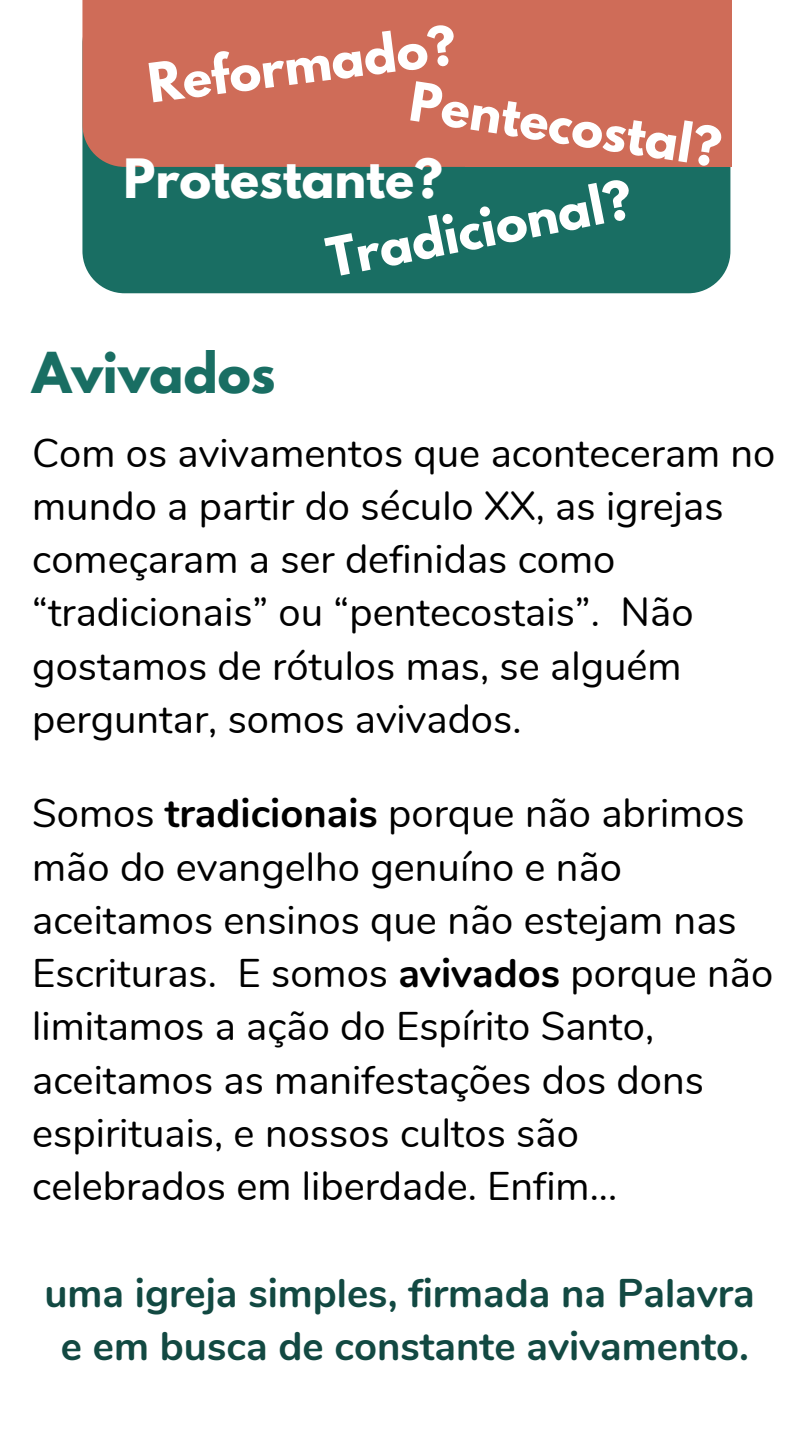
<style>
.page{position:relative;width:810px;height:1440px;background:#fff}
.page>*{position:absolute;margin:0;border:0;box-sizing:border-box;transform-origin:0 0}
.t1{font:700 50px "League Spartan";color:#196e63}
.t2{font:700 48px "League Spartan";color:#fff}
.t3{font:40px/53.2px "Nunito";color:#000}
.t4{font:700 40px/53.2px "Nunito";color:#124942;text-align:center}
.s1{font-weight:700}
</style>
<div class="page">
<div style="left:82px;top:2px;width:648px;height:291px;background:#196e63;border-radius:42px"></div>
<div style="left:82px;top:0;width:383px;height:167px;background:#cf6c58"></div>
<div style="left:465px;top:0;width:267px;height:167px;background:#cf6c58"></div>
<p class="t2" style="left:145px;top:59px;width:312px;rotate:-7deg">Reformado?</p>
<p class="t2" style="left:414px;top:76px;width:316px;rotate:9deg">Pentecostal?</p>
<p class="t2" style="left:124px;top:155px;width:321px">Protestante?</p>
<p class="t2" style="left:323px;top:235px;width:311px;rotate:-11deg">Tradicional?</p>
<p class="t1" style="left:32px;top:348px;width:245px">Avivados</p>
<p class="t3" style="left:32px;top:427px;width:745px">Com os avivamentos que aconteceram no mundo a partir do século XX, as igrejas começaram a ser definidas como “tradicionais” ou “pentecostais”. Não gostamos de rótulos mas, se alguém perguntar, somos avivados.</p>
<p class="t3" style="left:32px;top:788px;width:743px">Somos <span class="s1">tradicionais</span> porque não abrimos mão do evangelho genuíno e não aceitamos ensinos que não estejam nas Escrituras. E somos <span class="s1">avivados</span> porque não limitamos a ação do Espírito Santo, aceitamos as manifestações dos dons espirituais, e nossos cultos são celebrados em liberdade. Enfim...</p>
<p class="t4" style="left:44px;top:1267px;width:712px">uma igreja simples, firmada na Palavra e em busca de constante avivamento.</p>
</div>
